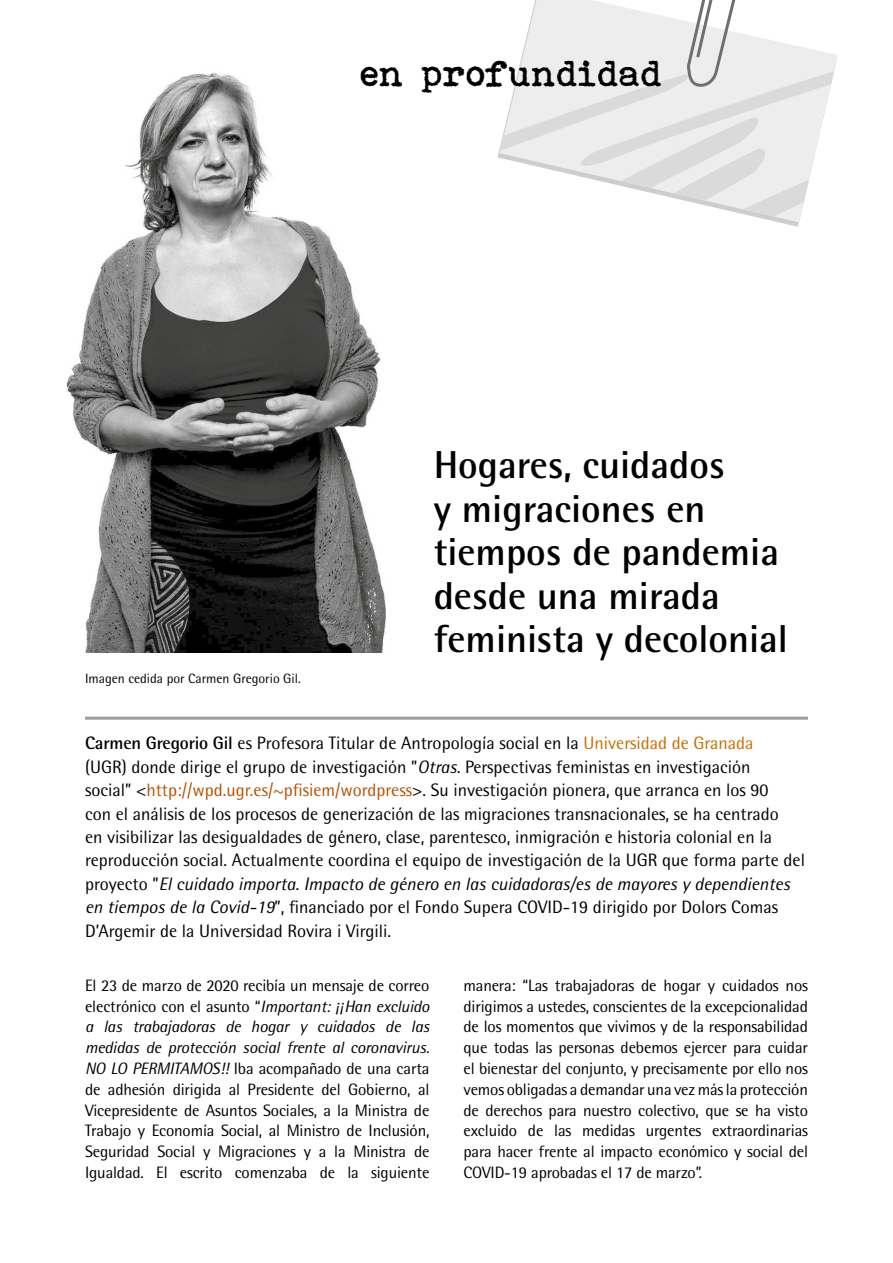
<style>
.page{position:relative;width:893px;height:1263px;background:#fff}
.page>*{position:absolute;margin:0;border:0;box-sizing:border-box;transform-origin:0 0}
.t1{font:700 39px/43.5px "Rotis Semi Sans";color:#000}
.t2{font:37.5px "Bohemian typewriter";letter-spacing:-.03em;color:#000}
.t3{font:18px/23.4px "Rotis Semi Sans";color:#000}
.t4{font:16.5px/20.9px "Rotis Semi Sans";letter-spacing:-.01em;color:#000;text-align:justify}
.t5{font:13.5px "Rotis Semi Sans";color:#000}
.s1{font-weight:700}
.s2{color:#cb6c00}
.s3{font-style:italic}
.s4{color:#b55103}
</style>
<div class="page">
<img style="left:66px;top:73px;width:321px;height:579px">
<svg style="left:500px;top:0;width:338px;height:222px"></svg>
<hr style="left:85px;top:717px;width:723px;height:3px;background:#9d9d9c">
<h2 class="t2" style="left:361px;top:52px;width:305px">en profundidad</h2>
<p class="t5" style="left:85px;top:670px;width:217px">Imagen cedida por Carmen Gregorio Gil.</p>
<h1 class="t1" style="left:434px;top:443px;width:356px">Hogares, cuidados<br>y migraciones en tiempos de pandemia desde una mirada feminista y decolonial</h1>
<p class="t3" style="left:85px;top:731px;width:721px"><span class="s1">Carmen Gregorio Gil</span> es Profesora Titular de Antropología social en la <span class="s2">Universidad de Granada<br></span>(UGR) donde dirige el grupo de investigación ”<span class="s3">Otras.</span> Perspectivas feministas en investigación<br>social” &lt;<span class="s4">http://wpd.ugr.es/~pfisiem/wordpress</span>&gt;. Su investigación pionera, que arranca en los 90<br>con el análisis de los procesos de generización de las migraciones transnacionales, se ha centrado<br>en visibilizar las desigualdades de género, clase, parentesco, inmigración e historia colonial en la reproducción social. Actualmente coordina el equipo de investigación de la UGR que forma parte del proyecto ”<span class="s3">El cuidado importa. Impacto de género en las cuidadoras/es de mayores y dependientes en tiempos de la Covid-19</span>”, financiado por el Fondo Supera COVID-19 dirigido por Dolors Comas D’Argemir de la Universidad Rovira i Virgili.</p>
<p class="t4" style="left:85px;top:974px;width:346px">El 23 de marzo de 2020 recibía un mensaje de correo electrónico con el asunto “<span class="s3">Important: ¡¡Han excluido a las trabajadoras de hogar y cuidados de las medidas de protección social frente al coronavirus.<br>NO LO PERMITAMOS!!</span> Iba acompañado de una carta de adhesión dirigida al Presidente del Gobierno, al Vicepresidente de Asuntos Sociales, a la Ministra de Trabajo y Economía Social, al Ministro de Inclusión, Seguridad Social y Migraciones y a la Ministra de Igualdad. El escrito comenzaba de la siguiente</p>
<p class="t4" style="left:463px;top:974px;width:346px">manera: “Las trabajadoras de hogar y cuidados nos dirigimos a ustedes, conscientes de la excepcionalidad de los momentos que vivimos y de la responsabilidad que todas las personas debemos ejercer para cuidar el bienestar del conjunto, y precisamente por ello nos vemos obligadas a demandar una vez más la protección de derechos para nuestro colectivo, que se ha visto excluido de las medidas urgentes extraordinarias para hacer frente al impacto económico y social del COVID-19 aprobadas el 17 de marzo”.</p>
</div>
